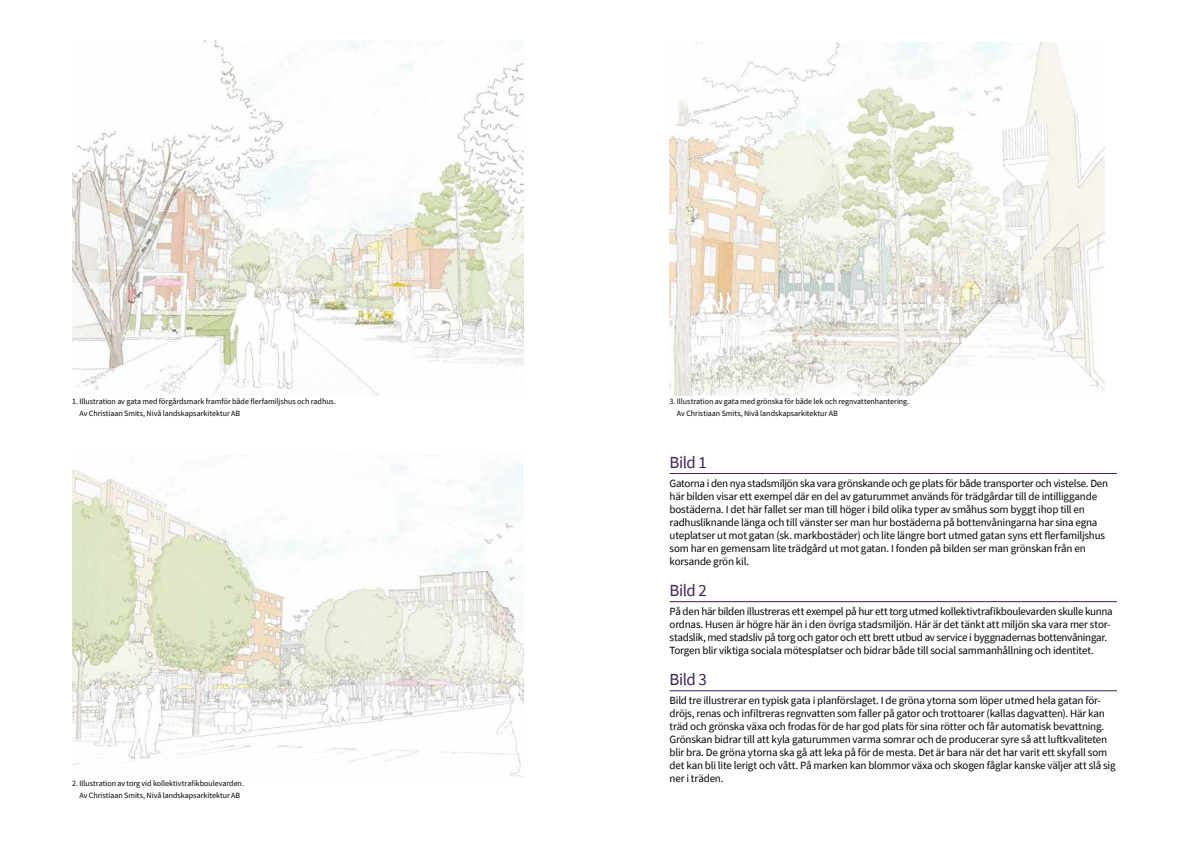
<style>
.page{position:relative;width:1191px;height:842px;background:#fff}
.page>*{position:absolute;margin:0;border:0;box-sizing:border-box;transform-origin:0 0}
.t1{font:16.9px "Source Sans Pro";letter-spacing:-.03em;color:#3f2158}
.t2{font:11px/13.1px "Source Sans Pro";letter-spacing:-.02em;color:#000}
.t3{font:8px/12px "Source Sans Pro";letter-spacing:-.005em;color:#000}
</style>
<div class="page">
<img style="left:72px;top:464px;width:451px;height:313px">
<img style="left:72px;top:40px;width:451px;height:355px">
<img style="left:669px;top:43px;width:436px;height:352px">
<hr style="left:669px;top:473px;width:448px;height:1px;background:#3f2158">
<hr style="left:669px;top:601px;width:448px;height:1px;background:#3f2158">
<hr style="left:669px;top:690px;width:448px;height:1px;background:#3f2158">
<p class="t3" style="left:79px;top:396px;width:258px;text-indent:-7px">1. Illustration av gata med förgårdsmark framför både flerfamiljshus och radhus.<br>Av Christiaan Smits, Nivå landskapsarkitektur AB</p>
<p class="t3" style="left:72px;top:778px;width:173px;text-align:center">2. Illustration av torg vid kollektivtrafikboulevarden.<br>Av Christiaan Smits, Nivå landskapsarkitektur AB</p>
<p class="t3" style="left:677px;top:396px;width:234px;text-indent:-7px">3. Illustration av gata med grönska för både lek och regnvattenhantering.<br>Av Christiaan Smits, Nivå landskapsarkitektur AB</p>
<h1 class="t1" style="left:669px;top:451px;width:39px">Bild 1</h1>
<p class="t2" style="left:669px;top:476px;width:440px">Gatorna i den nya stadsmiljön ska vara grönskande och ge plats för både transporter och vistelse. Den här bilden visar ett exempel där en del av gaturummet används för trädgårdar till de intilliggande bostäderna. I det här fallet ser man till höger i bild olika typer av småhus som byggt ihop till en radhusliknande länga och till vänster ser man hur bostäderna på bottenvåningarna har sina egna uteplatser ut mot gatan (sk. markbostäder) och lite längre bort utmed gatan syns ett flerfamiljshus som har en gemensam lite trädgård ut mot gatan. I fonden på bilden ser man grönskan från en korsande grön kil.</p>
<h1 class="t1" style="left:669px;top:579px;width:39px">Bild 2</h1>
<p class="t2" style="left:669px;top:604px;width:445px">På den här bilden illustreras ett exempel på hur ett torg utmed kollektivtrafikboulevarden skulle kunna ordnas. Husen är högre här än i den övriga stadsmiljön. Här är det tänkt att miljön ska vara mer stor&shy;stadslik, med stadsliv på torg och gator och ett brett utbud av service i byggnadernas bottenvåningar.<br>Torgen blir viktiga sociala mötesplatser och bidrar både till social sammanhållning och identitet.</p>
<h1 class="t1" style="left:669px;top:668px;width:39px">Bild 3</h1>
<p class="t2" style="left:669px;top:694px;width:447px">Bild tre illustrerar en typisk gata i planförslaget. I de gröna ytorna som löper utmed hela gatan för&shy;dröjs, renas och infiltreras regnvatten som faller på gator och trottoarer (kallas dagvatten). Här kan träd och grönska växa och frodas för de har god plats för sina rötter och får automatisk bevattning.<br>Grönskan bidrar till att kyla gaturummen varma somrar och de producerar syre så att luftkvaliteten blir bra. De gröna ytorna ska gå att leka på för de mesta. Det är bara när det har varit ett skyfall som det kan bli lite lerigt och vått. På marken kan blommor växa och skogen fåglar kanske väljer att slå sig ner i träden.</p>
</div>
